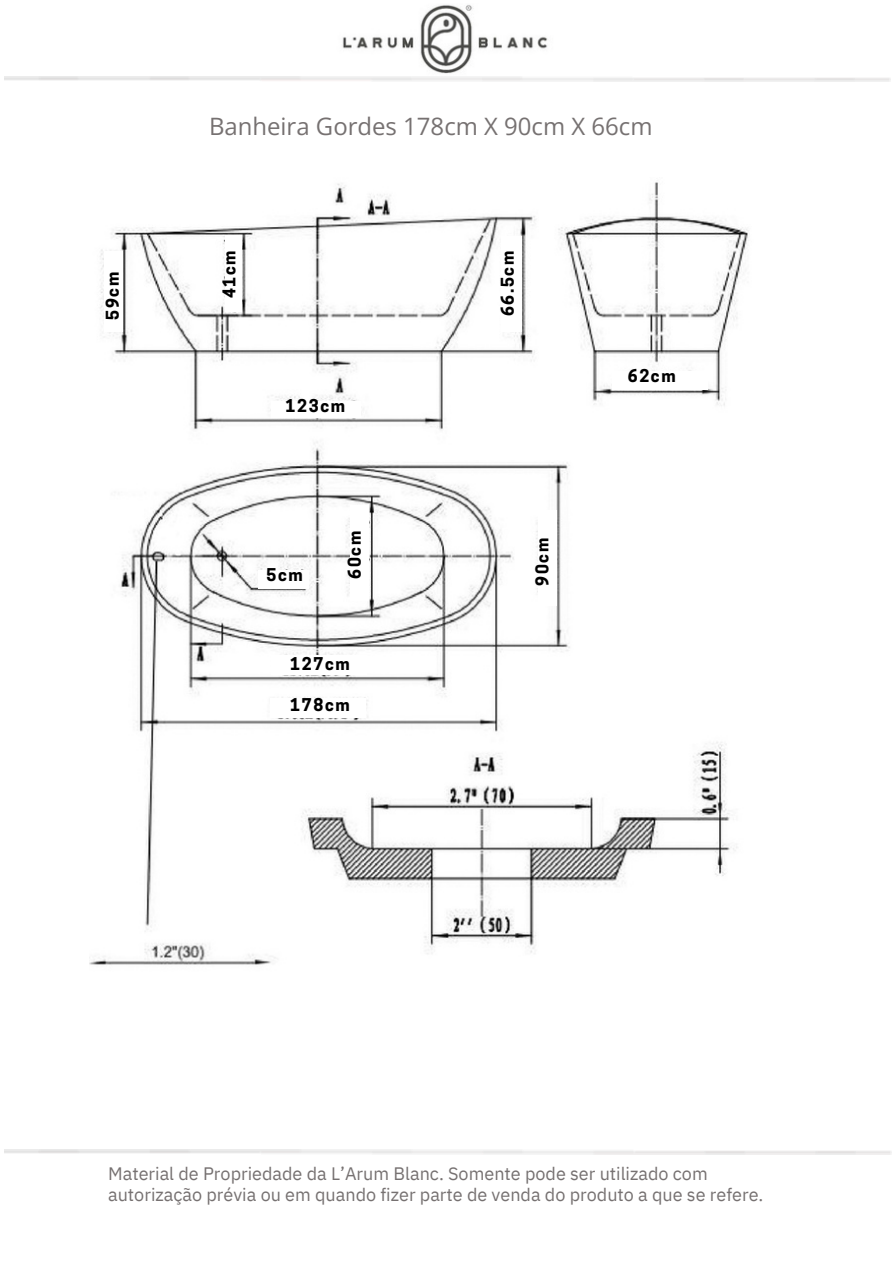
<style>
.page{position:relative;width:894px;height:1264px;background:#fff}
.page>*{position:absolute;margin:0;border:0;box-sizing:border-box;transform-origin:0 0}
.t1{font:24px "Open Sans";color:#767171}
.t2{font:18px "IBM Plex Sans";color:#767171}
.t3{font:700 16.5px "Cooper Hewitt";letter-spacing:.1em;color:#000}
</style>
<div class="page">
<img style="left:342px;top:5px;width:206px;height:69px">
<img style="left:89px;top:182px;width:660px;height:783px">
<div style="left:104px;top:251px;width:19px;height:80px;background:#fff"></div>
<div style="left:224px;top:235px;width:17px;height:76px;background:#fff"></div>
<div style="left:258px;top:570px;width:50px;height:18px;background:#fff"></div>
<div style="left:270px;top:699px;width:95px;height:19px;background:#fff"></div>
<div style="left:271px;top:655px;width:96px;height:20px;background:#fff"></div>
<div style="left:271px;top:401px;width:89px;height:16px;background:#fff"></div>
<div style="left:350px;top:505px;width:19px;height:96px;background:#fff"></div>
<div style="left:501px;top:236px;width:20px;height:95px;background:#fff"></div>
<div style="left:537px;top:510px;width:19px;height:95px;background:#fff"></div>
<div style="left:612px;top:371px;width:96px;height:19px;background:#fff"></div>
<p class="t3" style="left:106px;top:320px;width:49px;rotate:-90deg">59cm</p>
<p class="t1" style="left:209px;top:109px;width:445px">Banheira Gordes 178cm X 90cm X 66cm</p>
<p class="t3" style="left:223px;top:298px;width:49px;rotate:-90deg">41cm</p>
<p class="t3" style="left:285px;top:400px;width:61px">123cm</p>
<p class="t3" style="left:266px;top:568px;width:38px">5cm</p>
<p class="t3" style="left:348px;top:579px;width:49px;rotate:-90deg">60cm</p>
<p class="t3" style="left:290px;top:658px;width:61px">127cm</p>
<p class="t3" style="left:290px;top:698px;width:61px">178cm</p>
<p class="t3" style="left:501px;top:316px;width:67px;rotate:-90deg">66.5cm</p>
<p class="t3" style="left:536px;top:586px;width:49px;rotate:-90deg">90cm</p>
<p class="t3" style="left:627px;top:369px;width:49px">62cm</p>
<p class="t2" style="left:108px;top:1161px;width:601px">Material de Propriedade da L’Arum Blanc. Somente pode ser utilizado com</p>
<p class="t2" style="left:108px;top:1181px;width:656px">autorização prévia ou em quando fizer parte de venda do produto a que se refere.</p>
</div>
